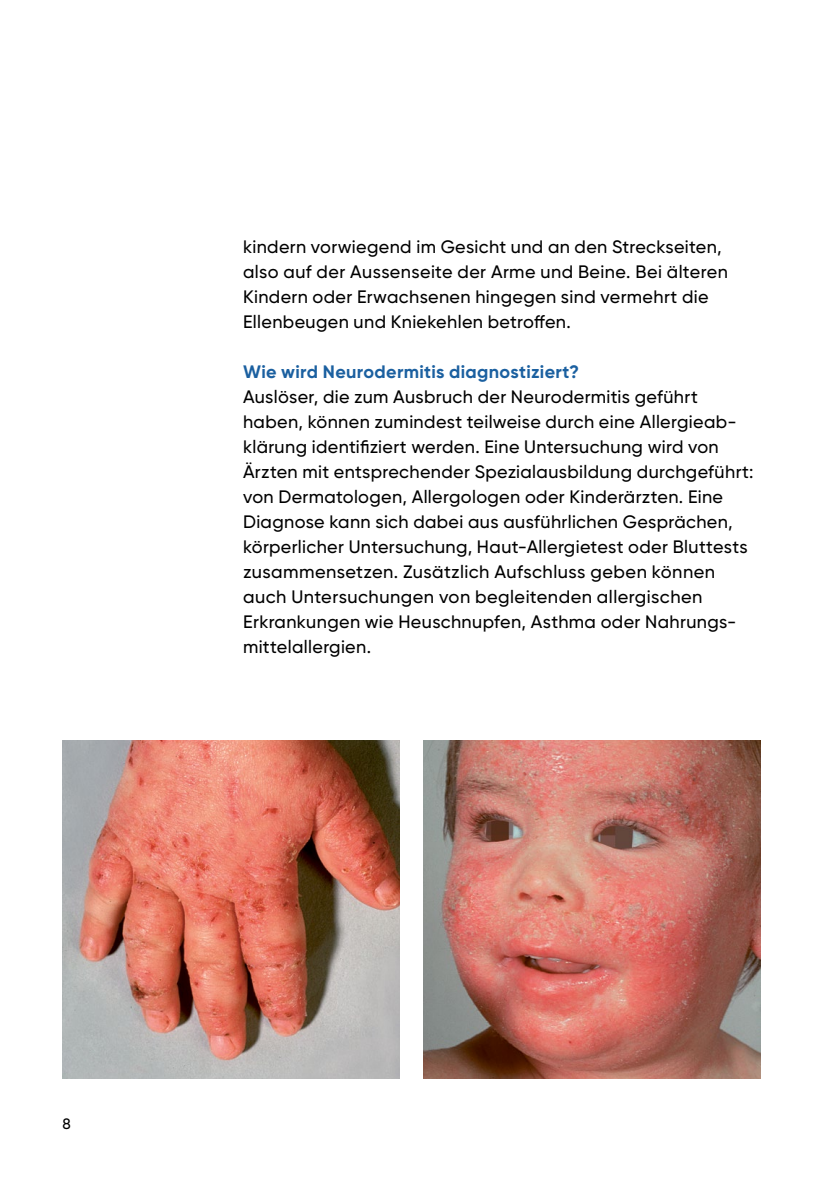
<style>
.page{position:relative;width:840px;height:1191px;background:#fff}
.page>*{position:absolute;margin:0;border:0;box-sizing:border-box;transform-origin:0 0}
.A5_Fliesstext_9_12_5{font:500 18px/25px "USZ Gilroy";letter-spacing:.02em;color:#000}
.A5_Untertitel_Bold_9{font:700 18px "USZ Gilroy";letter-spacing:.015em;color:#1b60a0}
.t1{font:500 15px "USZ Gilroy";color:#000}
</style>
<div class="page">
<img style="left:62px;top:741px;width:337px;height:337px">
<img style="left:423px;top:741px;width:337px;height:337px">
<p class="A5_Fliesstext_9_12_5" style="left:243px;top:234px;width:486px">kindern vorwiegend im Gesicht und an den Streckseiten, also auf der Aussenseite der Arme und Beine. Bei älteren Kindern oder Erwachsenen hingegen sind vermehrt die Ellenbeugen und Kniekehlen betroffen.</p>
<p class="A5_Untertitel_Bold_9" style="left:243px;top:361px;width:337px">Wie wird Neurodermitis diagnostiziert?</p>
<p class="A5_Fliesstext_9_12_5" style="left:243px;top:384px;width:511px">Auslöser, die zum Ausbruch der Neurodermitis geführt haben, können zumindest teilweise durch eine Allergieab&shy;klärung identifiziert werden. Eine Untersuchung wird von Ärzten mit entsprechender Spezialausbildung durchgeführt: von Dermatologen, Allergologen oder Kinderärzten. Eine Diagnose kann sich dabei aus ausführlichen Gesprächen, körperlicher Untersuchung, Haut-Allergietest oder Bluttests zusammensetzen. Zusätzlich Aufschluss geben können auch Untersuchungen von begleitenden allergischen</p>
<p class="A5_Fliesstext_9_12_5" style="left:243px;top:609px;width:494px">Erkrankungen wie Heuschnupfen, Asthma oder Nahrungs&shy;mittelallergien.</p>
<p class="t1" style="left:62px;top:1114px;width:10px">8</p>
</div>
